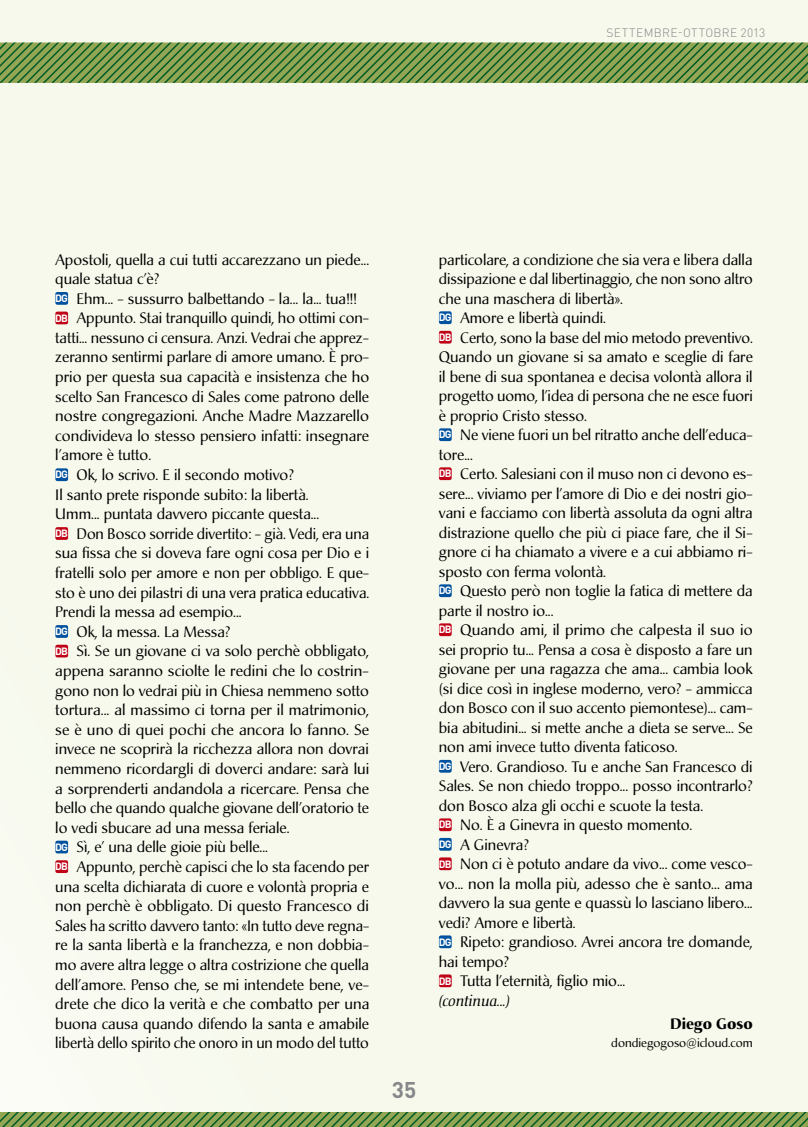
<style>
.page{position:relative;width:808px;height:1127px;background:#fff}
.page>*{position:absolute;margin:0;border:0;box-sizing:border-box;transform-origin:0 0}
.t1{font:700 22.5px "DIN Pro";color:#87888a}
.t2{font:15px/19.6px "Christiana";color:#000}
.t3{font:700 15px "Christiana";color:#000}
.t4{font:12px "Christiana";color:#000}
.t5{font:300 12px "DIN Pro";letter-spacing:.03em;color:#87888a}
.s1{font-family:"DIN Pro";font-weight:700;font-size:10.5px;color:#fff}
.s2{font-style:italic}
</style>
<div class="page">
<div style="left:0;top:0;width:808px;height:1112px;background:#f6f9eb"></div>
<svg style="left:0;top:1112px;width:808px;height:15px;background:#6f9348"></svg>
<svg style="left:0;top:43px;width:808px;height:40px;background:#6f9348"></svg>
<div style="left:55px;top:292px;width:13px;height:13px;background:#00519e;border-radius:2px"></div>
<div style="left:55px;top:312px;width:13px;height:12px;background:#c00418;border-radius:2px"></div>
<div style="left:55px;top:468px;width:13px;height:13px;background:#00519e;border-radius:2px"></div>
<div style="left:55px;top:527px;width:13px;height:13px;background:#c00418;border-radius:2px"></div>
<div style="left:55px;top:625px;width:13px;height:13px;background:#00519e;border-radius:2px"></div>
<div style="left:55px;top:645px;width:13px;height:12px;background:#c00418;border-radius:2px"></div>
<div style="left:55px;top:841px;width:13px;height:12px;background:#00519e;border-radius:2px"></div>
<div style="left:55px;top:860px;width:13px;height:13px;background:#c00418;border-radius:2px"></div>
<div style="left:439px;top:311px;width:13px;height:13px;background:#00519e;border-radius:2px"></div>
<div style="left:439px;top:331px;width:13px;height:13px;background:#c00418;border-radius:2px"></div>
<div style="left:439px;top:428px;width:13px;height:13px;background:#00519e;border-radius:2px"></div>
<div style="left:439px;top:467px;width:13px;height:13px;background:#c00418;border-radius:2px"></div>
<div style="left:439px;top:584px;width:13px;height:13px;background:#00519e;border-radius:2px"></div>
<div style="left:439px;top:623px;width:13px;height:13px;background:#c00418;border-radius:2px"></div>
<div style="left:439px;top:760px;width:13px;height:13px;background:#00519e;border-radius:2px"></div>
<div style="left:439px;top:818px;width:13px;height:13px;background:#c00418;border-radius:2px"></div>
<div style="left:439px;top:838px;width:13px;height:13px;background:#00519e;border-radius:2px"></div>
<div style="left:439px;top:857px;width:13px;height:13px;background:#c00418;border-radius:2px"></div>
<div style="left:439px;top:935px;width:13px;height:13px;background:#00519e;border-radius:2px"></div>
<div style="left:439px;top:974px;width:13px;height:13px;background:#c00418;border-radius:2px"></div>
<p class="t5" style="left:606px;top:25px;width:160px">SETTEMBRE-OTTOBRE 2013</p>
<p class="t2" style="left:55px;top:250px;width:315px">Apostoli, quella a cui tutti accarezzano un piede... quale statua c’è?<br><span class="s1">DG</span> Ehm... - sussurro balbettando - la... la... tua!!!<br><span class="s1">DB</span> Appunto. Stai tranquillo quindi, ho ottimi con&shy;tatti... nessuno ci censura. Anzi. Vedrai che apprez&shy;zeranno sentirmi parlare di amore umano. È pro&shy;prio per questa sua capacità e insistenza che ho scelto San Francesco di Sales come patrono delle nostre congregazioni. Anche Madre Mazzarello condivideva lo stesso pensiero infatti: insegnare l’amore è tutto.<br><span class="s1">DG</span> Ok, lo scrivo. E il secondo motivo?<br>Il santo prete risponde subito: la libertà.<br>Umm... puntata davvero piccante questa...<br><span class="s1">DB</span> Don Bosco sorride divertito: - già. Vedi, era una sua fissa che si doveva fare ogni cosa per Dio e i fratelli solo per amore e non per obbligo. E que&shy;sto è uno dei pilastri di una vera pratica educativa.<br>Prendi la messa ad esempio...<br><span class="s1">DG</span> Ok, la messa. La Messa?<br><span class="s1">DB</span> Sì. Se un giovane ci va solo perchè obbligato, appena saranno sciolte le redini che lo costrin&shy;gono non lo vedrai più in Chiesa nemmeno sotto tortura... al massimo ci torna per il matrimonio, se è uno di quei pochi che ancora lo fanno. Se invece ne scoprirà la ricchezza allora non dovrai nemmeno ricordargli di doverci andare: sarà lui a sorprenderti andandola a ricercare. Pensa che bello che quando qualche giovane dell’oratorio te lo vedi sbucare ad una messa feriale.<br><span class="s1">DG</span> Sì, e’ una delle gioie più belle...<br><span class="s1">DB</span> Appunto, perchè capisci che lo sta facendo per una scelta dichiarata di cuore e volontà propria e non perchè è obbligato. Di questo Francesco di Sales ha scritto davvero tanto: «In tutto deve regna&shy;re la santa libertà e la franchezza, e non dobbia&shy;mo avere altra legge o altra costrizione che quella dell’amore. Penso che, se mi intendete bene, ve&shy;drete che dico la verità e che combatto per una buona causa quando difendo la santa e amabile libertà dello spirito che onoro in un modo del tutto</p>
<p class="t2" style="left:439px;top:250px;width:316px">particolare, a condizione che sia vera e libera dalla dissipazione e dal libertinaggio, che non sono altro che una maschera di libertà».<br><span class="s1">DG</span> Amore e libertà quindi.<br><span class="s1">DB</span> Certo, sono la base del mio metodo preventivo.<br>Quando un giovane si sa amato e sceglie di fare il bene di sua spontanea e decisa volontà allora il progetto uomo, l’idea di persona che ne esce fuori è proprio Cristo stesso.<br><span class="s1">DG</span> Ne viene fuori un bel ritratto anche dell’educa&shy;tore...<br><span class="s1">DB</span> Certo. Salesiani con il muso non ci devono es&shy;sere... viviamo per l’amore di Dio e dei nostri gio&shy;vani e facciamo con libertà assoluta da ogni altra distrazione quello che più ci piace fare, che il Si&shy;gnore ci ha chiamato a vivere e a cui abbiamo ri&shy;sposto con ferma volontà.<br><span class="s1">DG</span> Questo però non toglie la fatica di mettere da parte il nostro io...<br><span class="s1">DB</span> Quando ami, il primo che calpesta il suo io sei proprio tu... Pensa a cosa è disposto a fare un giovane per una ragazza che ama... cambia look (si dice così in inglese moderno, vero? - ammicca don Bosco con il suo accento piemontese)... cam&shy;bia abitudini... si mette anche a dieta se serve... Se non ami invece tutto diventa faticoso.<br><span class="s1">DG</span> Vero. Grandioso. Tu e anche San Francesco di Sales. Se non chiedo troppo... posso incontrarlo? don Bosco alza gli occhi e scuote la testa.<br><span class="s1">DB</span> No. È a Ginevra in questo momento.<br><span class="s1">DG</span> A Ginevra?<br><span class="s1">DB</span> Non ci è potuto andare da vivo... come vesco&shy;vo... non la molla più, adesso che è santo... ama davvero la sua gente e quassù lo lasciano libero... vedi? Amore e libertà.<br><span class="s1">DG</span> Ripeto: grandioso. Avrei ancora tre domande, hai tempo?<br><span class="s1">DB</span> Tutta l’eternità, figlio mio...<br><span class="s2">(continua...)</span></p>
<p class="t3" style="left:670px;top:1014px;width:84px">Diego Goso</p>
<p class="t4" style="left:611px;top:1035px;width:143px">dondiegogoso@icloud.com</p>
<h1 class="t1" style="left:392px;top:1075px;width:26px">35</h1>
</div>
